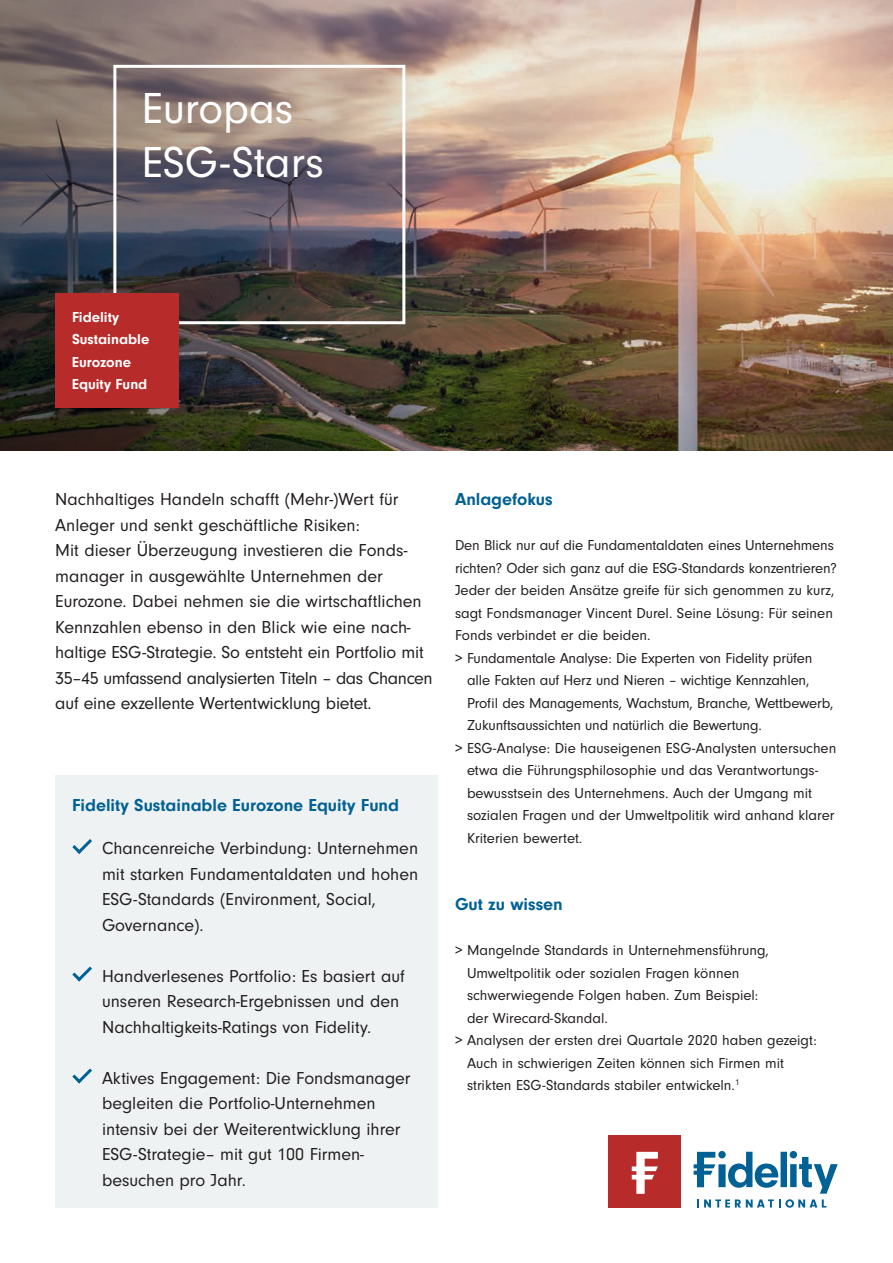
<style>
.page{position:relative;width:893px;height:1263px;background:#fff}
.page>*{position:absolute;margin:0;border:0;box-sizing:border-box;transform-origin:0 0}
.t1{font:45px/54px "Neuzeit Gro";color:#fff}
.t2{font:18px/25.5px "Neuzeit Gro";color:#231f20}
.t3{font:700 18px "Neuzeit Gro";color:#016194}
.t4{font:15px "Neuzeit Gro";color:#231f20}
.t5{font:700 15px/22.5px "Neuzeit Gro";color:#fff}
</style>
<div class="page">
<div style="left:608px;top:1135px;width:73px;height:73px;background:#b72b2a"></div>
<svg style="left:632px;top:1152px;width:26px;height:42px"></svg>
<svg style="left:694px;top:1151px;width:144px;height:57px"></svg>
<div style="left:55px;top:775px;width:383px;height:433px;background:#eff2f3"></div>
<svg style="left:72px;top:839px;width:20px;height:15px"></svg>
<svg style="left:72px;top:966px;width:20px;height:16px"></svg>
<svg style="left:72px;top:1068px;width:20px;height:16px"></svg>
<img style="left:438px;top:0;width:455px;height:451px">
<img style="left:0;top:0;width:438px;height:451px">
<div style="left:113px;top:65px;width:292px;height:259px;border:3px solid #fff"></div>
<div style="left:55px;top:293px;width:123px;height:115px;background:#b72b2a"></div>
<h1 class="t1" style="left:142px;top:82px;width:184px">Europas<br>ESG-Stars</h1>
<p class="t5" style="left:72px;top:306px;width:79px">Fidelity<br>Sustainable<br>Eurozone<br>Equity Fund</p>
<p class="t2" style="left:55px;top:487px;width:379px">Nachhaltiges Handeln schafft (Mehr-)Wert für Anleger und senkt geschäftliche Risiken:<br>Mit dieser Überzeugung investieren die Fonds&shy;manager in ausgewählte Unternehmen der Eurozone. Dabei nehmen sie die wirtschaftlichen Kennzahlen ebenso in den Blick wie eine nach&shy;haltige ESG-Strategie. So entsteht ein Portfolio mit 35–45 umfassend analysierten Titeln – das Chancen auf eine exzellente Wertentwicklung bietet.</p>
<p class="t3" style="left:455px;top:489px;width:99px">Anlagefokus</p>
<p class="t4" style="left:455px;top:537px;width:380px">Den Blick nur auf die Fundamentaldaten eines Unternehmens</p>
<p class="t4" style="left:455px;top:560px;width:383px">richten? Oder sich ganz auf die ESG-Standards konzentrieren?</p>
<p class="t4" style="left:455px;top:582px;width:381px">Jeder der beiden Ansätze greife für sich genommen zu kurz,</p>
<p class="t4" style="left:455px;top:605px;width:379px">sagt Fondsmanager Vincent Durel. Seine Lösung: Für seinen</p>
<p class="t4" style="left:455px;top:627px;width:197px">Fonds verbindet er die beiden.</p>
<p class="t4" style="left:455px;top:650px;width:359px">&gt; Fundamentale Analyse: Die Experten von Fidelity prüfen</p>
<p class="t4" style="left:467px;top:672px;width:344px">alle Fakten auf Herz und Nieren – wichtige Kennzahlen,</p>
<p class="t4" style="left:467px;top:695px;width:368px">Profil des Managements, Wachstum, Branche, Wettbewerb,</p>
<p class="t4" style="left:467px;top:717px;width:296px">Zukunftsaussichten und natürlich die Bewertung.</p>
<p class="t4" style="left:455px;top:740px;width:383px">&gt; ESG-Analyse: Die hauseigenen ESG-Analysten untersuchen</p>
<p class="t4" style="left:467px;top:762px;width:353px">etwa die Führungsphilosophie und das Verantwortungs-</p>
<p class="t4" style="left:467px;top:785px;width:346px">bewusstsein des Unternehmens. Auch der Umgang mit</p>
<p class="t4" style="left:467px;top:807px;width:369px">sozialen Fragen und der Umweltpolitik wird anhand klarer</p>
<p class="t4" style="left:467px;top:830px;width:117px">Kriterien bewertet.</p>
<p class="t3" style="left:72px;top:795px;width:328px">Fidelity Sustainable Eurozone Equity Fund</p>
<p class="t2" style="left:102px;top:836px;width:318px">Chancenreiche Verbindung: Unternehmen mit starken Fundamentaldaten und hohen ESG-Standards (Environment, Social, Governance).</p>
<p class="t2" style="left:102px;top:963px;width:304px">Handverlesenes Portfolio: Es basiert auf unseren Research-Ergebnissen und den<br>Nachhaltigkeits-Ratings von Fidelity.</p>
<p class="t2" style="left:102px;top:1065px;width:310px">Aktives Engagement: Die Fondsmanager begleiten die Portfolio-Unternehmen intensiv bei der Weiterentwicklung ihrer ESG-Strategie– mit gut 100 Firmen&shy;besuchen pro Jahr.</p>
<p class="t3" style="left:455px;top:894px;width:109px">Gut zu wissen</p>
<p class="t4" style="left:455px;top:942px;width:316px">&gt; Mangelnde Standards in Unternehmensführung,</p>
<p class="t4" style="left:467px;top:965px;width:274px">Umweltpolitik oder sozialen Fragen können</p>
<p class="t4" style="left:467px;top:987px;width:293px">schwerwiegende Folgen haben. Zum Beispiel:</p>
<p class="t4" style="left:467px;top:1010px;width:142px">der Wirecard-Skandal.</p>
<p class="t4" style="left:455px;top:1032px;width:363px">&gt; Analysen der ersten drei Quartale 2020 haben gezeigt:</p>
<p class="t4" style="left:467px;top:1055px;width:318px">Auch in schwierigen Zeiten können sich Firmen mit</p>
<p class="t4" style="left:467px;top:1077px;width:274px">strikten ESG-Standards stabiler entwickeln.<sup>1</sup></p>
</div>
